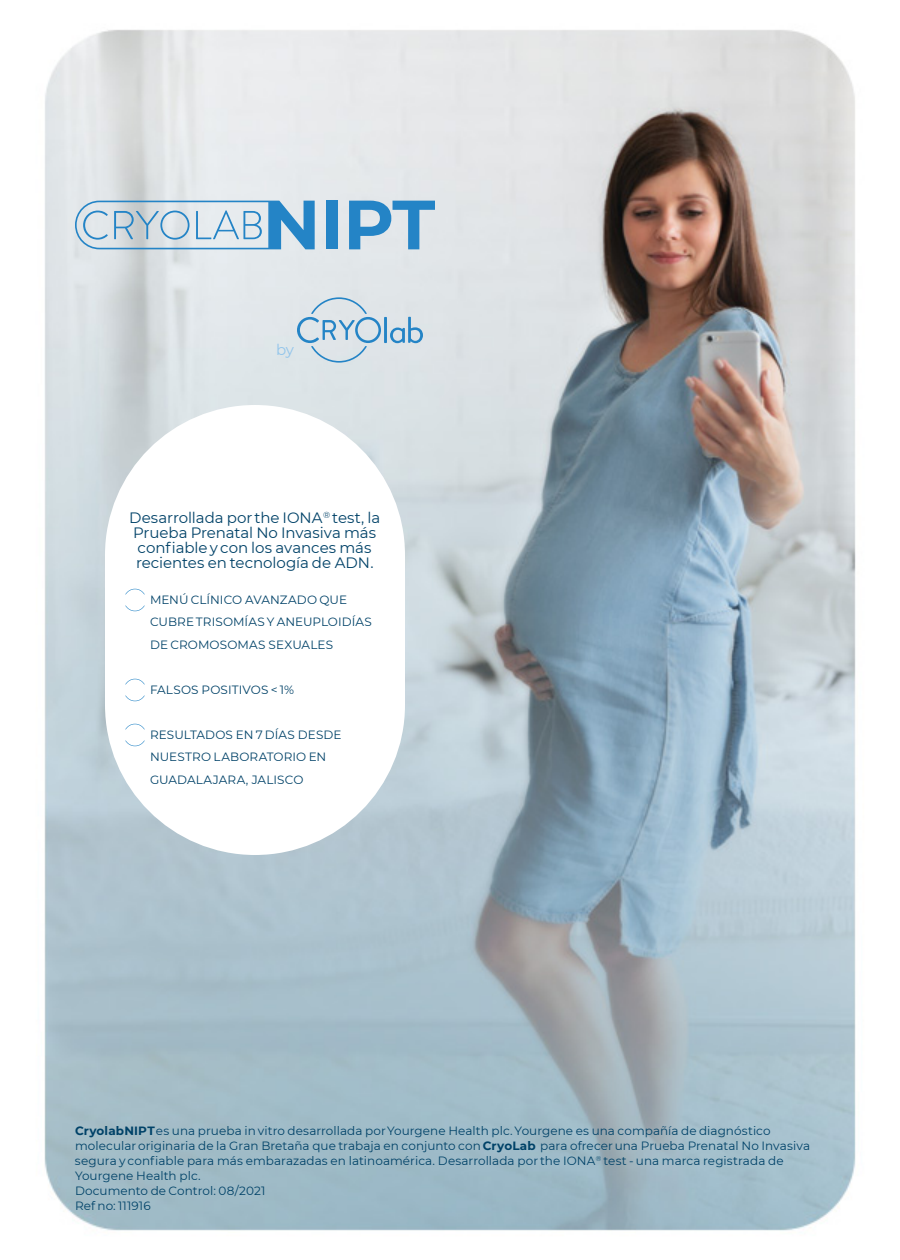
<style>
.page{position:relative;width:900px;height:1260px;background:#fff}
.page>*{position:absolute;margin:0;border:0;box-sizing:border-box;transform-origin:0 0}
.t1{font:15px/15px "Montserrat";color:#004268;text-align:center}
.t2{font:15px "Montserrat";color:#92c5eb}
.t3{font:12px/15px "Montserrat";letter-spacing:.005em;color:#004268}
.s1{font-weight:700}
</style>
<div class="page">
<img style="left:44px;top:30px;width:812px;height:1201px">
<div style="left:105px;top:405px;width:300px;height:450px;background:#fff;border-radius:150px"></div>
<svg style="left:125px;top:589px;width:20px;height:5px"></svg>
<svg style="left:125px;top:606px;width:20px;height:5px"></svg>
<svg style="left:125px;top:679px;width:20px;height:5px"></svg>
<svg style="left:125px;top:696px;width:20px;height:5px"></svg>
<svg style="left:125px;top:724px;width:20px;height:5px"></svg>
<svg style="left:125px;top:741px;width:20px;height:5px"></svg>
<svg style="left:390px;top:317px;width:33px;height:26px"></svg>
<hr style="left:384px;top:317px;width:3px;height:26px;background:#2484c6">
<svg style="left:297px;top:297px;width:84px;height:66px;background:#c5d7e3"></svg>
<div style="left:326px;top:201px;width:12px;height:48px;background:#2484c6"></div>
<svg style="left:349px;top:201px;width:86px;height:48px;background:#85b6d8"></svg>
<svg style="left:75px;top:201px;width:240px;height:48px;background:#afcbde"></svg>
<p class="t2" style="left:276px;top:340px;width:19px">by</p>
<p class="t1" style="left:129px;top:509px;width:253px">Desarrollada por the IONA<sup>®</sup> test, la<br>Prueba Prenatal No Invasiva más confiable y con los avances más recientes en tecnología de ADN.</p>
<p class="t3" style="left:150px;top:588px;width:223px;line-height:22.5px">MENÚ CLÍNICO AVANZADO QUE<br>CUBRE TRISOMÍAS Y ANEUPLOIDÍAS<br>DE CROMOSOMAS SEXUALES</p>
<p class="t3" style="left:150px;top:682px;width:146px">FALSOS POSITIVOS &lt; 1%</p>
<p class="t3" style="left:150px;top:723px;width:193px;line-height:22.5px">RESULTADOS EN 7 DÍAS DESDE<br>NUESTRO LABORATORIO EN<br>GUADALAJARA, JALISCO</p>
<p class="t3" style="left:75px;top:1123px;width:737px"><span class="s1">CryolabNIPT</span> es una prueba in vitro desarrollada por Yourgene Health plc. Yourgene es una compañía de diagnóstico molecular originaria de la Gran Bretaña que trabaja en conjunto con <span class="s1">CryoLab</span> para ofrecer una Prueba Prenatal No Invasiva segura y confiable para más embarazadas en latinoamérica. Desarrollada por the IONA<sup>®</sup> test - una marca registrada de Yourgene Health plc.<br>Documento de Control: 08/2021<br>Ref no: 111916</p>
</div>
